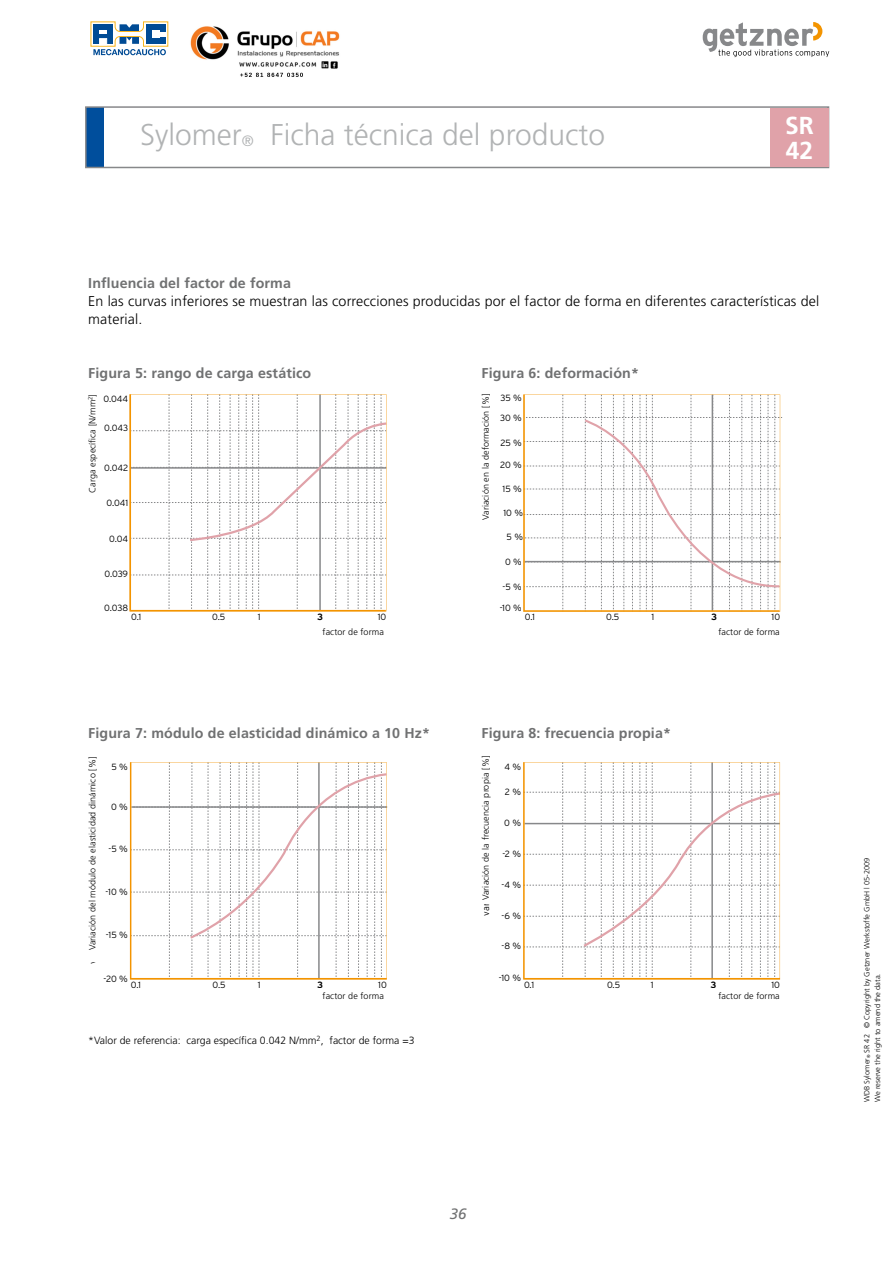
<style>
.page{position:relative;width:893px;height:1263px;background:#fff}
.page>*{position:absolute;margin:0;border:0;box-sizing:border-box;transform-origin:0 0}
.t1{font:300 30px "Frutiger";color:#b1b3b4}
.t2{font:700 24.6px/24.6px "Frutiger";color:#fff}
.t3{font:italic 15px "Frutiger";color:#707172}
.t4{font:700 14.25px "Frutiger";letter-spacing:.01em;color:#707172}
.t5{font:300 14.25px/18px "Frutiger";letter-spacing:.01em;color:#000}
.t6{font:300 10.5px "Frutiger";color:#000}
.t7{font:300 9px/12.9px "Interstate";color:#000;text-align:right}
.t8{font:300 9px "Frutiger";letter-spacing:.01em;color:#000}
.t9{font:700 9px "Interstate";color:#000}
.t10{font:300 7.5px/10.5px "Frutiger";color:#000}
.t11{font:300 5.25px "Interstate";color:#000}
.s1{font-size:15px}
.s2{font-size:4.35px}
</style>
<div class="page">
<svg style="left:90px;top:21px;width:79px;height:34px"></svg>
<div style="left:86px;top:107px;width:17px;height:60px;background:#004e9c"></div>
<div style="left:85px;top:106px;width:744px;height:62px;border:2px solid #87888a"></div>
<svg style="left:703px;top:22px;width:126px;height:35px"></svg>
<svg style="left:130px;top:394px;width:256px;height:217px"></svg>
<svg style="left:523px;top:395px;width:257px;height:217px"></svg>
<svg style="left:130px;top:762px;width:257px;height:217px"></svg>
<svg style="left:523px;top:762px;width:257px;height:217px"></svg>
<div style="left:770px;top:108px;width:58px;height:59px;background:#e0a2a9"></div>
<img style="left:190px;top:26px;width:150px;height:51px">
<h1 class="t1" style="left:140px;top:117px;width:466px">Sylomer<span class="s1">®</span> Ficha técnica del producto</h1>
<h2 class="t2" style="left:785px;top:114px;width:30px">SR<br>42</h2>
<h3 class="t4" style="left:88px;top:275px;width:204px">Influencia del factor de forma</h3>
<h3 class="t5" style="left:88px;top:292px;width:732px">En las curvas inferiores se muestran las correcciones producidas por el factor de forma en diferentes características del material.</h3>
<h3 class="t4" style="left:88px;top:365px;width:225px">Figura 5: rango de carga estático</h3>
<h3 class="t4" style="left:482px;top:365px;width:159px">Figura 6: deformación*</h3>
<p class="t8" style="left:87px;top:493px;width:100px;rotate:-90deg">Carga específica [N/mm<sup>2</sup>]</p>
<p class="t7" style="left:104px;top:392px;width:26px">0.044</p>
<p class="t11" style="left:88px;top:400px;width:4px;rotate:-90deg">2</p>
<p class="t7" style="left:86px;top:481px;width:67px;rotate:-90deg">specific load [N/</p>
<p class="t7" style="left:104px;top:421px;width:25px">0.043</p>
<p class="t7" style="left:104px;top:461px;width:25px">0.042</p>
<p class="t7" style="left:107px;top:496px;width:23px">0.041</p>
<p class="t8" style="left:481px;top:520px;width:128px;rotate:-90deg">Variación en la deformación [%]</p>
<p class="t7" style="left:479px;top:501px;width:108px;rotate:-90deg">variation of deflection [ ]</p>
<p class="t7" style="left:501px;top:391px;width:23px">35 %</p>
<p class="t7" style="left:500px;top:411px;width:23px">30 %</p>
<p class="t7" style="left:501px;top:436px;width:23px">25 %</p>
<p class="t7" style="left:500px;top:458px;width:23px">20 %</p>
<p class="t7" style="left:503px;top:482px;width:21px">15 %</p>
<p class="t7" style="left:503px;top:507px;width:21px">10 %</p>
<p class="t7" style="left:109px;top:533px;width:20px">0.04</p>
<p class="t7" style="left:507px;top:530px;width:18px">5 %</p>
<p class="t7" style="left:105px;top:568px;width:25px">0.039</p>
<p class="t7" style="left:505px;top:556px;width:18px">0 %</p>
<p class="t7" style="left:503px;top:580px;width:21px">-5 %</p>
<p class="t7" style="left:104px;top:601px;width:25px">0.038</p>
<p class="t7" style="left:500px;top:601px;width:24px">-10 %</p>
<p class="t7" style="left:131px;top:610px;width:12px">0.1</p>
<p class="t7" style="left:336px;top:610px;width:52px">10<br>shape factor</p>
<p class="t7" style="left:212px;top:610px;width:15px">0.5</p>
<p class="t7" style="left:258px;top:610px;width:4px">1</p>
<p class="t9" style="left:317px;top:612px;width:7px">3</p>
<p class="t7" style="left:525px;top:610px;width:12px">0.1</p>
<p class="t7" style="left:730px;top:610px;width:52px">10<br>shape factor</p>
<p class="t7" style="left:606px;top:610px;width:15px">0.5</p>
<p class="t7" style="left:651px;top:610px;width:4px">1</p>
<p class="t9" style="left:711px;top:612px;width:7px">3</p>
<p class="t8" style="left:323px;top:626px;width:63px">factor de forma</p>
<p class="t8" style="left:718px;top:626px;width:63px">factor de forma</p>
<h3 class="t4" style="left:88px;top:725px;width:343px">Figura 7: módulo de elasticidad dinámico a 10 Hz*</h3>
<h3 class="t4" style="left:482px;top:725px;width:191px">Figura 8: frecuencia propia*</h3>
<p class="t8" style="left:481px;top:900px;width:146px;rotate:-90deg">Variación de la frecuencia propia [%]</p>
<p class="t8" style="left:87px;top:950px;width:195px;rotate:-90deg">Variación del módulo de elasticidad dinámico [%]</p>
<p class="t7" style="left:479px;top:916px;width:155px;rotate:-90deg">variation of the natural frequency [%]</p>
<p class="t7" style="left:86px;top:964px;width:203px;rotate:-90deg">variation of th dynamic modulus of elasticity [%]</p>
<p class="t7" style="left:504px;top:760px;width:18px">4 %</p>
<p class="t7" style="left:111px;top:760px;width:18px">5 %</p>
<p class="t7" style="left:505px;top:785px;width:18px">2 %</p>
<p class="t7" style="left:111px;top:800px;width:18px">0 %</p>
<p class="t7" style="left:504px;top:816px;width:18px">0 %</p>
<p class="t7" style="left:108px;top:843px;width:21px">-5 %</p>
<p class="t7" style="left:502px;top:847px;width:20px">-2 %</p>
<p class="t7" style="left:502px;top:878px;width:21px">-4 %</p>
<p class="t7" style="left:106px;top:885px;width:24px">-10 %</p>
<p class="t7" style="left:502px;top:909px;width:21px">-6 %</p>
<p class="t7" style="left:106px;top:928px;width:23px">-15 %</p>
<p class="t7" style="left:104px;top:972px;width:26px">-20 %</p>
<p class="t7" style="left:501px;top:939px;width:21px">-8 %</p>
<p class="t7" style="left:499px;top:971px;width:24px">-10 %</p>
<p class="t7" style="left:131px;top:978px;width:12px">0.1</p>
<p class="t7" style="left:336px;top:978px;width:52px">10<br>shape factor</p>
<p class="t7" style="left:213px;top:978px;width:15px">0.5</p>
<p class="t7" style="left:258px;top:978px;width:4px">1</p>
<p class="t9" style="left:317px;top:980px;width:7px">3</p>
<p class="t7" style="left:524px;top:978px;width:12px">0.1</p>
<p class="t7" style="left:729px;top:978px;width:52px">10<br>shape factor</p>
<p class="t7" style="left:607px;top:978px;width:15px">0.5</p>
<p class="t7" style="left:651px;top:978px;width:4px">1</p>
<p class="t9" style="left:710px;top:980px;width:7px">3</p>
<p class="t8" style="left:323px;top:991px;width:63px">factor de forma</p>
<p class="t8" style="left:718px;top:991px;width:63px">factor de forma</p>
<p class="t6" style="left:88px;top:1034px;width:328px">*Valor de referencia: carga específica 0.042 N/mm<sup>2</sup>, factor de forma =3</p>
<h3 class="t3" style="left:450px;top:1205px;width:18px">36</h3>
<p class="t10" style="left:862px;top:1102px;width:246px;rotate:-90deg">WDB Sylomer<span class="s2">®</span> SR 42 © Copyright by Getzner Werkstoffe GmbH l 05-2009<br>We reserve the right to amend the data.</p>
</div>
